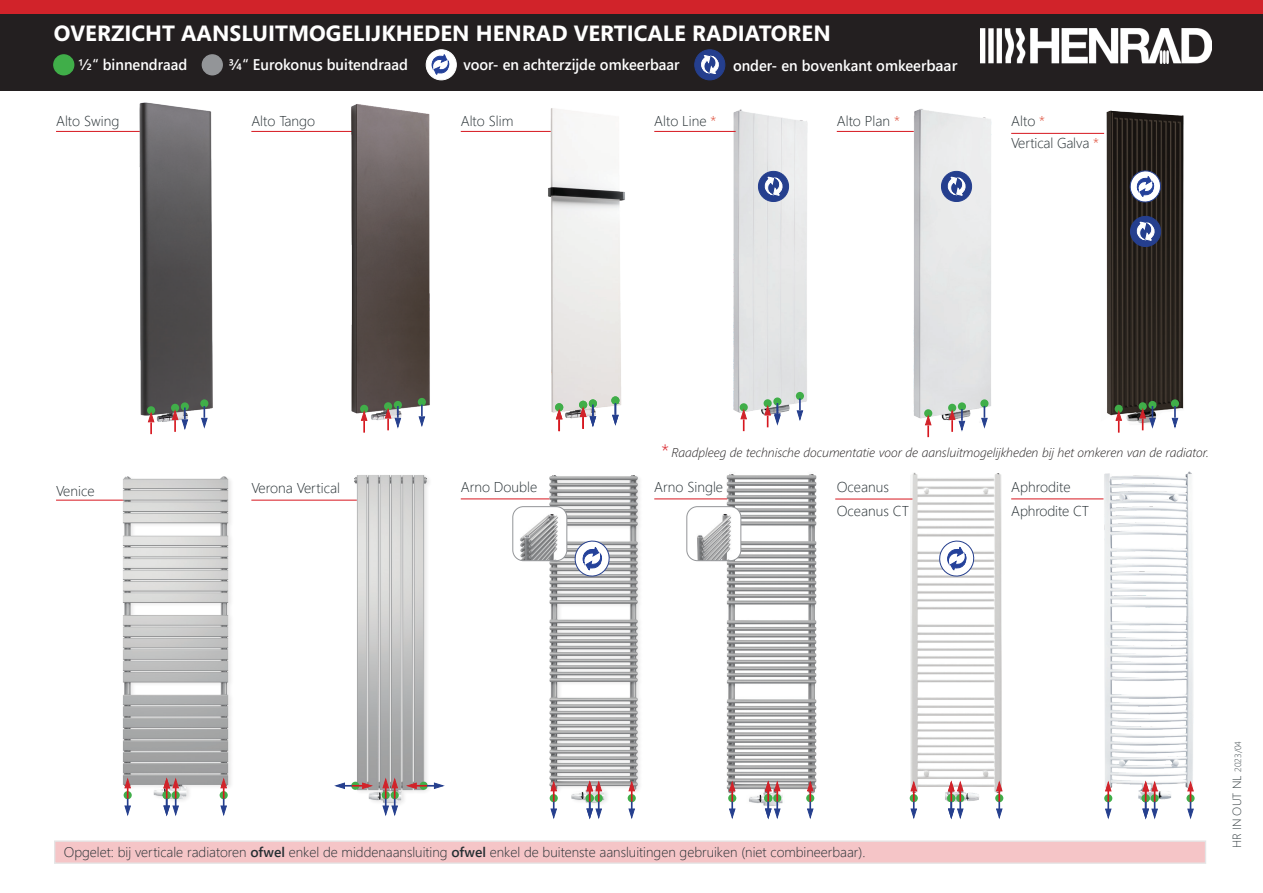
<style>
.page{position:relative;width:1263px;height:893px;background:#fff}
.page>*{position:absolute;margin:0;border:0;box-sizing:border-box;transform-origin:0 0}
.t1{font:700 22.05px "Segoe";color:#fff}
.t2{font:600 15.45px "Segoe UI";color:#fff;scale:.95 1}
.t3{font:300 14.25px/23.9px "Segoe UI";color:#252e32}
.t4{font:300 13.8px "Segoe UI";color:#252e32}
.t5{font:italic 300 12.75px "Segoe";color:#231f20}
.t6{font:300 12px "Segoe";color:#3b4448}
.s1{color:#dd4631}
.s2{font-size:18px;color:#d7171f}
.s3{font-weight:600}
.s4{font-size:9px}
</style>
<div class="page">
<div style="left:54px;top:840px;width:1152px;height:24px;background:linear-gradient(to bottom,#f7c2c4,#f2cacc)"></div>
<div style="left:0;top:0;width:1263px;height:91px;background:#231f20"></div>
<img style="left:981px;top:29px;width:231px;height:35px">
<div style="left:0;top:0;width:1263px;height:13px;background:#d1232a"></div>
<div style="left:695px;top:50px;width:30px;height:30px;background:#253f8e;border-radius:50%"></div>
<div style="left:694px;top:50px;width:31px;height:30px;border:1px solid #253f8e;border-radius:50%"></div>
<svg style="left:701px;top:55px;width:18px;height:19px"></svg>
<img style="left:700px;top:109px;width:145px;height:323px">
<hr style="left:251px;top:500px;width:106px;height:1px;background:#d7171f">
<hr style="left:56px;top:500px;width:73px;height:1px;background:#d7171f">
<img style="left:105px;top:476px;width:126px;height:324px">
<hr style="left:56px;top:131px;width:87px;height:1px;background:#d7171f">
<hr style="left:251px;top:131px;width:117px;height:1px;background:#d7171f">
<hr style="left:654px;top:131px;width:82px;height:1px;background:#d7171f">
<hr style="left:837px;top:131px;width:91px;height:1px;background:#d7171f">
<hr style="left:461px;top:131px;width:90px;height:1px;background:#d7171f">
<img style="left:332px;top:104px;width:98px;height:327px">
<img style="left:516px;top:108px;width:161px;height:324px">
<img style="left:112px;top:102px;width:101px;height:333px">
<hr style="left:1011px;top:133px;width:93px;height:1px;background:#d7171f">
<img style="left:1083px;top:110px;width:101px;height:321px">
<svg style="left:1128px;top:169px;width:34px;height:35px"></svg>
<div style="left:758px;top:171px;width:30px;height:31px;background:#253f8e;border-radius:50%"></div>
<div style="left:758px;top:171px;width:31px;height:31px;border:1px solid #253f8e;border-radius:50%"></div>
<svg style="left:765px;top:177px;width:17px;height:18px"></svg>
<div style="left:1130px;top:216px;width:30px;height:31px;background:#253f8e;border-radius:50%"></div>
<div style="left:1130px;top:216px;width:31px;height:31px;border:1px solid #253f8e;border-radius:50%"></div>
<svg style="left:1137px;top:222px;width:17px;height:18px"></svg>
<div style="left:171px;top:404px;width:8px;height:8px;background:#40ae49;border-radius:50%"></div>
<div style="left:181px;top:402px;width:8px;height:9px;background:#40ae49;border-radius:50%"></div>
<div style="left:147px;top:406px;width:8px;height:8px;background:#40ae49;border-radius:50%"></div>
<div style="left:200px;top:399px;width:8px;height:9px;background:#40ae49;border-radius:50%"></div>
<svg style="left:201px;top:406px;width:7px;height:22px"></svg>
<svg style="left:172px;top:408px;width:16px;height:24px"></svg>
<svg style="left:148px;top:412px;width:7px;height:22px"></svg>
<div style="left:384px;top:402px;width:8px;height:8px;background:#40ae49;border-radius:50%"></div>
<div style="left:394px;top:401px;width:8px;height:8px;background:#40ae49;border-radius:50%"></div>
<div style="left:360px;top:405px;width:8px;height:8px;background:#40ae49;border-radius:50%"></div>
<div style="left:418px;top:398px;width:8px;height:8px;background:#40ae49;border-radius:50%"></div>
<svg style="left:418px;top:405px;width:7px;height:21px"></svg>
<svg style="left:385px;top:406px;width:16px;height:24px"></svg>
<svg style="left:361px;top:411px;width:7px;height:22px"></svg>
<div style="left:579px;top:401px;width:8px;height:8px;background:#40ae49;border-radius:50%"></div>
<div style="left:589px;top:399px;width:8px;height:9px;background:#40ae49;border-radius:50%"></div>
<div style="left:555px;top:403px;width:8px;height:8px;background:#40ae49;border-radius:50%"></div>
<div style="left:611px;top:396px;width:8px;height:9px;background:#40ae49;border-radius:50%"></div>
<svg style="left:612px;top:403px;width:7px;height:22px"></svg>
<svg style="left:580px;top:405px;width:16px;height:24px"></svg>
<svg style="left:556px;top:409px;width:7px;height:22px"></svg>
<div style="left:764px;top:399px;width:8px;height:8px;background:#40ae49;border-radius:50%"></div>
<div style="left:740px;top:403px;width:8px;height:8px;background:#40ae49;border-radius:50%"></div>
<svg style="left:740px;top:409px;width:7px;height:22px"></svg>
<div style="left:773px;top:397px;width:8px;height:9px;background:#40ae49;border-radius:50%"></div>
<div style="left:796px;top:392px;width:8px;height:8px;background:#40ae49;border-radius:50%"></div>
<svg style="left:796px;top:399px;width:7px;height:21px"></svg>
<svg style="left:764px;top:402px;width:17px;height:25px"></svg>
<img style="left:881px;top:109px;width:132px;height:329px">
<div style="left:948px;top:404px;width:8px;height:8px;background:#40ae49;border-radius:50%"></div>
<div style="left:958px;top:402px;width:8px;height:9px;background:#40ae49;border-radius:50%"></div>
<div style="left:924px;top:409px;width:8px;height:8px;background:#40ae49;border-radius:50%"></div>
<div style="left:980px;top:399px;width:8px;height:9px;background:#40ae49;border-radius:50%"></div>
<svg style="left:981px;top:406px;width:7px;height:22px"></svg>
<svg style="left:949px;top:409px;width:16px;height:23px"></svg>
<svg style="left:925px;top:415px;width:7px;height:22px"></svg>
<div style="left:1139px;top:402px;width:8px;height:8px;background:#40ae49;border-radius:50%"></div>
<div style="left:1148px;top:401px;width:8px;height:8px;background:#40ae49;border-radius:50%"></div>
<div style="left:1115px;top:405px;width:8px;height:8px;background:#40ae49;border-radius:50%"></div>
<div style="left:1171px;top:399px;width:8px;height:9px;background:#40ae49;border-radius:50%"></div>
<svg style="left:1171px;top:406px;width:7px;height:22px"></svg>
<svg style="left:1139px;top:406px;width:17px;height:24px"></svg>
<svg style="left:1115px;top:411px;width:7px;height:22px"></svg>
<img style="left:307px;top:475px;width:167px;height:330px">
<svg style="left:382px;top:778px;width:16px;height:37px"></svg>
<svg style="left:335px;top:782px;width:37px;height:7px"></svg>
<svg style="left:407px;top:782px;width:37px;height:7px"></svg>
<svg style="left:220px;top:778px;width:7px;height:37px"></svg>
<svg style="left:163px;top:778px;width:16px;height:37px"></svg>
<svg style="left:124px;top:778px;width:7px;height:37px"></svg>
<hr style="left:461px;top:498px;width:90px;height:1px;background:#d7171f">
<img style="left:510px;top:475px;width:167px;height:328px">
<svg style="left:628px;top:781px;width:7px;height:37px"></svg>
<svg style="left:586px;top:781px;width:16px;height:37px"></svg>
<svg style="left:550px;top:781px;width:7px;height:37px"></svg>
<img style="left:862px;top:472px;width:172px;height:348px">
<svg style="left:996px;top:781px;width:7px;height:37px"></svg>
<svg style="left:948px;top:781px;width:16px;height:37px"></svg>
<svg style="left:910px;top:781px;width:7px;height:37px"></svg>
<img style="left:1034px;top:471px;width:161px;height:349px">
<svg style="left:1187px;top:782px;width:7px;height:36px"></svg>
<svg style="left:1142px;top:782px;width:16px;height:36px"></svg>
<svg style="left:1105px;top:782px;width:7px;height:36px"></svg>
<img style="left:686px;top:474px;width:170px;height:332px">
<svg style="left:807px;top:781px;width:7px;height:37px"></svg>
<svg style="left:765px;top:781px;width:16px;height:37px"></svg>
<svg style="left:729px;top:781px;width:7px;height:37px"></svg>
<hr style="left:654px;top:498px;width:73px;height:1px;background:#d7171f">
<svg style="left:573px;top:539px;width:38px;height:39px"></svg>
<hr style="left:835px;top:499px;width:77px;height:1px;background:#d7171f">
<svg style="left:937px;top:539px;width:39px;height:39px"></svg>
<div style="left:687px;top:507px;width:54px;height:54px;background:#fff;border-radius:11px"></div>
<img style="left:687px;top:514px;width:54px;height:47px">
<div style="left:686px;top:506px;width:55px;height:55px;border:1px solid #939598;border-radius:11px"></div>
<div style="left:513px;top:507px;width:54px;height:54px;background:#fff;border-radius:11px"></div>
<img style="left:513px;top:514px;width:54px;height:47px">
<div style="left:512px;top:506px;width:55px;height:55px;border:1px solid #939598;border-radius:11px"></div>
<hr style="left:1011px;top:498px;width:92px;height:1px;background:#d7171f">
<div style="left:426px;top:50px;width:30px;height:30px;background:#fff;border-radius:50%"></div>
<div style="left:426px;top:50px;width:30px;height:30px;border:1px solid #fff;border-radius:50%"></div>
<svg style="left:432px;top:54px;width:17px;height:21px"></svg>
<div style="left:54px;top:55px;width:20px;height:20px;background:#40ae49;border-radius:50%"></div>
<div style="left:53px;top:54px;width:21px;height:21px;border:2px solid #40ae49;border-radius:50%"></div>
<div style="left:202px;top:55px;width:20px;height:20px;background:#939598;border-radius:50%"></div>
<div style="left:202px;top:54px;width:21px;height:21px;border:2px solid #939598;border-radius:50%"></div>
<div style="left:941px;top:171px;width:30px;height:31px;background:#253f8e;border-radius:50%"></div>
<div style="left:941px;top:171px;width:31px;height:31px;border:1px solid #253f8e;border-radius:50%"></div>
<svg style="left:948px;top:177px;width:17px;height:18px"></svg>
<h1 class="t1" style="left:54px;top:17px;width:778px">OVERZICHT AANSLUITMOGELIJKHEDEN HENRAD VERTICALE RADIATOREN</h1>
<p class="t2" style="left:733px;top:51px;width:238px">onder- en bovenkant omkeerbaar</p>
<p class="t2" style="left:79px;top:50px;width:116px">½“ binnendraad</p>
<p class="t2" style="left:228px;top:50px;width:190px">¾“ Eurokonus buitendraad</p>
<p class="t2" style="left:463px;top:50px;width:229px">voor- en achterzijde omkeerbaar</p>
<p class="t3" style="left:56px;top:108px;width:65px">Alto Swing</p>
<p class="t3" style="left:251px;top:108px;width:65px">Alto Tango</p>
<p class="t3" style="left:461px;top:108px;width:54px">Alto Slim</p>
<p class="t3" style="left:654px;top:108px;width:63px">Alto Line <span class="s1">*</span></p>
<p class="t3" style="left:837px;top:108px;width:65px">Alto Plan <span class="s1">*</span></p>
<p class="t3" style="left:1011px;top:109px;width:89px;line-height:21.9px">Alto <span class="s1">*<br></span>Vertical Galva <span class="s1">*</span></p>
<p class="t3" style="left:56px;top:478px;width:40px">Venice</p>
<p class="t3" style="left:251px;top:475px;width:90px">Verona Vertical</p>
<p class="t5" style="left:661px;top:445px;width:550px"><span class="s2">*</span> Raadpleeg de technische documentatie voor de aansluitmogelijkheden bij het omkeren van de radiator.</p>
<p class="t3" style="left:461px;top:474px;width:78px">Arno Double</p>
<p class="t3" style="left:654px;top:474px;width:70px">Arno Single</p>
<p class="t3" style="left:837px;top:474px;width:74px">Oceanus<br>Oceanus CT</p>
<p class="t3" style="left:1011px;top:474px;width:79px">Aphrodite<br>Aphrodite CT</p>
<p class="t4" style="left:64px;top:839px;width:803px">Opgelet: bij verticale radiatoren <span class="s3">ofwel</span> enkel de middenaansluiting <span class="s3">ofwel</span> enkel de buitenste aansluitingen gebruiken (niet combineerbaar).</p>
<p class="t6" style="left:1230px;top:848px;width:109px;rotate:-90deg">HR IN OUT NL <span class="s4">2023/04</span></p>
</div>
